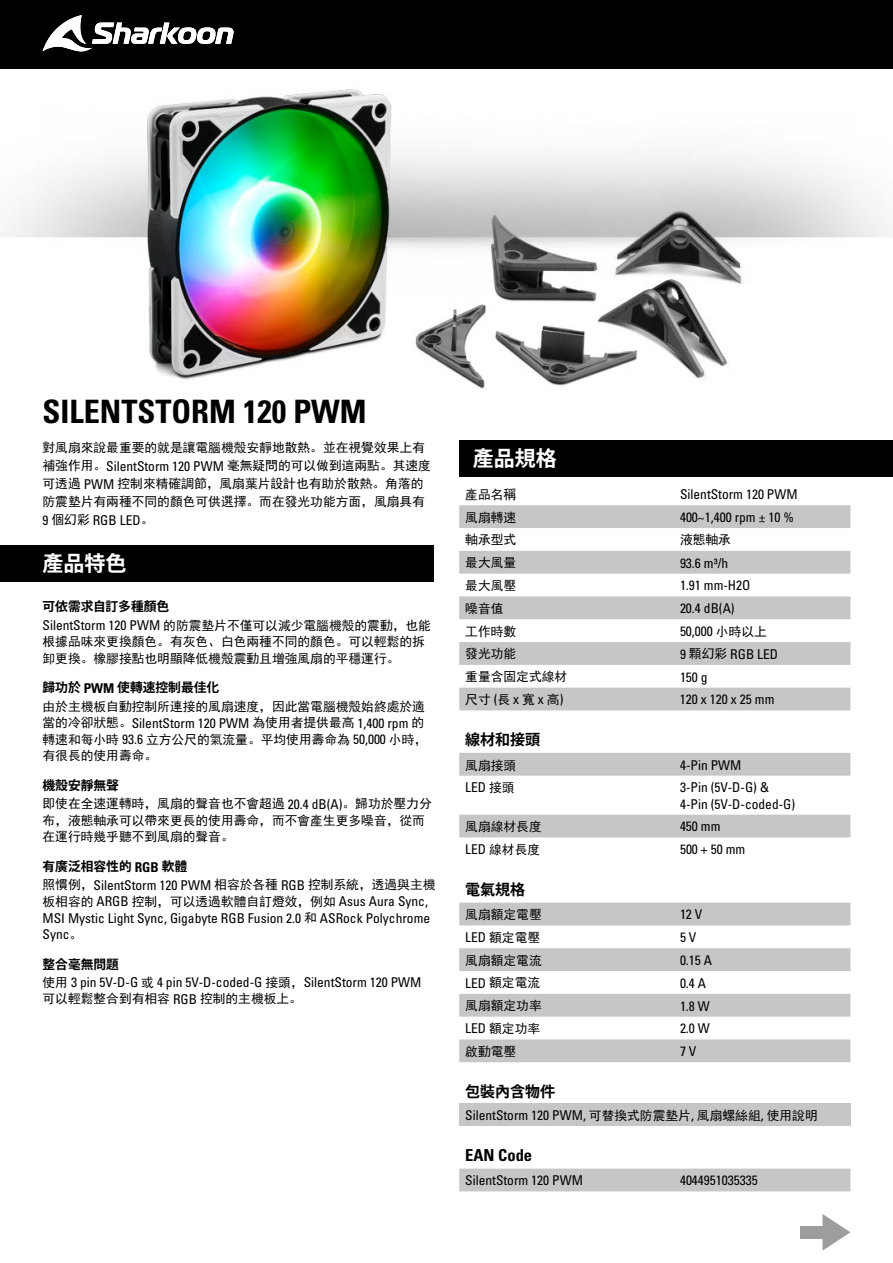
<style>
.page{position:relative;width:893px;height:1263px;background:#fff}
.page>*{position:absolute;margin:0;border:0;box-sizing:border-box;transform-origin:0 0}
.t1{font:32.25px "Univers LTCYR 67 Bold Cond";color:#000}
.t2{font:700 21px "Koz Go Pr 6 N";color:#fff}
.t3{font:16.5px "Univers LTCYR 67 Bold Cond";color:#000}
.t4{font:700 15px "Koz Go Pr 6 N";color:#000}
.t5{font:condensed 13.5px/16.5px "Univers LTCYR 57";color:#000}
.t6{font:12.75px/16.5px "Sim Hei";color:#000}
.t7{font:700 12.75px "Koz Go Pr 6 N";color:#000}
.s1{font-family:"Univers LTCYR 57";font-stretch:condensed;font-size:13.5px}
.s2{font-family:"Sim Hei";font-stretch:normal;font-size:12.75px}
.s3{font-family:"Univers LTCYR 67 Bold Cond";font-weight:400;font-size:13.5px}
</style>
<div class="page">
<div style="left:0;top:0;width:893px;height:69px;background:#000"></div>
<svg style="left:459px;top:505px;width:391px;height:205px;fill:#c6c6c6"></svg>
<img style="left:1px;top:89px;width:892px;height:300px">
<div style="left:0;top:545px;width:434px;height:37px;background:#000"></div>
<div style="left:459px;top:1103px;width:391px;height:23px;background:#c6c6c6"></div>
<div style="left:459px;top:440px;width:434px;height:37px;background:#000"></div>
<svg style="left:43px;top:15px;width:191px;height:37px"></svg>
<svg style="left:459px;top:837px;width:391px;height:1px"></svg>
<svg style="left:459px;top:753px;width:391px;height:84px"></svg>
<svg style="left:459px;top:902px;width:391px;height:1px"></svg>
<svg style="left:459px;top:903px;width:391px;height:159px;fill:#c6c6c6"></svg>
<div style="left:459px;top:1168px;width:391px;height:23px;background:#c6c6c6"></div>
<svg style="left:822px;top:1214px;width:28px;height:37px"></svg>
<div style="left:800px;top:1226px;width:25px;height:12px;background:#9d9d9c"></div>
<h1 class="t1" style="left:43px;top:391px;width:326px">SILENTSTORM 120 PWM</h1>
<p class="t6" style="left:43px;top:439px;width:390px;line-height:18px">對風扇來說最重要的就是讓電腦機殼安靜地散熱。並在視覺效果上有補強作用。<span class="s1">SilentStorm 120 PWM</span> 毫無疑問的可以做到這兩點。其速度可透過 <span class="s1">PWM</span> 控制來精確調節，風扇葉片設計也有助於散熱。角落的防震墊片有兩種不同的顏色可供選擇。而在發光功能方面，風扇具有</p>
<p class="t5" style="left:43px;top:511px;width:112px">9 <span class="s2">個幻彩</span> RGB LED<span class="s2">。</span></p>
<h2 class="t2" style="left:43px;top:551px;width:85px">產品特色</h2>
<p class="t7" style="left:43px;top:600px;width:128px">可依需求自訂多種顏色</p>
<p class="t6" style="left:43px;top:617px;width:390px"><span class="s1">SilentStorm 120 PWM</span> 的防震墊片不僅可以減少電腦機殼的震動，也能根據品味來更換顏色。有灰色、白色兩種不同的顏色。可以輕鬆的拆卸更換。橡膠接點也明顯降低機殼震動且增強風扇的平穩運行。</p>
<p class="t7" style="left:43px;top:681px;width:178px">歸功於 <span class="s3">PWM</span> 使轉速控制最佳化</p>
<p class="t6" style="left:43px;top:698px;width:384px">由於主機板自動控制所連接的風扇速度，因此當電腦機殼始終處於適</p>
<p class="t5" style="left:43px;top:714px;width:383px"><span class="s2">當的冷卻狀態。</span>SilentStorm 120 PWM <span class="s2">為使用者提供最高</span> 1,400 rpm <span class="s2">的</span></p>
<p class="t6" style="left:43px;top:731px;width:386px">轉速和每小時 <span class="s1">93.6</span> 立方公尺的氣流量。平均使用壽命為 <span class="s1">50,000</span> 小時，有很長的使用壽命。</p>
<p class="t7" style="left:43px;top:778px;width:78px">機殼安靜無聲</p>
<p class="t6" style="left:43px;top:796px;width:391px">即使在全速運轉時，風扇的聲音也不會超過 <span class="s1">20.4 dB(A)</span>。歸功於壓力分布，液態軸承可以帶來更長的使用壽命，而不會產生更多噪音，從而在運行時幾乎聽不到風扇的聲音。</p>
<p class="t7" style="left:43px;top:859px;width:146px">有廣泛相容性的 <span class="s3">RGB</span> 軟體</p>
<p class="t5" style="left:43px;top:876px;width:394px"><span class="s2">照慣例，</span>SilentStorm 120 PWM <span class="s2">相容於各種</span> RGB <span class="s2">控制系統，透過與主機</span></p>
<p class="t6" style="left:43px;top:893px;width:387px">板相容的 <span class="s1">ARGB</span> 控制，可以透過軟體自訂燈效，例如 <span class="s1">Asus Aura Sync,</span></p>
<p class="t5" style="left:43px;top:909px;width:389px">MSI Mystic Light Sync, Gigabyte RGB Fusion 2.0 <span class="s2">和</span> ASRock Polychrome<br>Sync<span class="s2">。</span></p>
<p class="t7" style="left:43px;top:957px;width:78px">整合毫無問題</p>
<p class="t5" style="left:43px;top:974px;width:380px"><span class="s2">使用</span> 3 pin 5V-D-G <span class="s2">或</span> 4 pin 5V-D-coded-G <span class="s2">接頭，</span>SilentStorm 120 PWM</p>
<p class="t6" style="left:43px;top:991px;width:261px">可以輕鬆整合到有相容 <span class="s1">RGB</span> 控制的主機板上。</p>
<h2 class="t2" style="left:473px;top:446px;width:85px">產品規格</h2>
<p class="t6" style="left:465px;top:486px;width:52px">產品名稱</p>
<p class="t5" style="left:680px;top:486px;width:119px">SilentStorm 120 PWM</p>
<p class="t6" style="left:465px;top:509px;width:52px">風扇轉速</p>
<p class="t5" style="left:680px;top:509px;width:115px">400~1,400 rpm ± 10 %</p>
<p class="t6" style="left:465px;top:532px;width:52px">軸承型式</p>
<p class="t6" style="left:680px;top:532px;width:52px">液態軸承</p>
<p class="t6" style="left:465px;top:554px;width:52px">最大風量</p>
<p class="t5" style="left:680px;top:554px;width:50px">93.6 m³/h</p>
<p class="t6" style="left:465px;top:577px;width:52px">最大風壓</p>
<p class="t5" style="left:680px;top:577px;width:72px">1.91 mm-H2O</p>
<p class="t6" style="left:465px;top:600px;width:40px">噪音值</p>
<p class="t5" style="left:680px;top:600px;width:56px">20.4 dB(A)</p>
<p class="t6" style="left:465px;top:623px;width:52px">工作時數</p>
<p class="t5" style="left:680px;top:623px;width:88px">50,000 <span class="s2">小時以上</span></p>
<p class="t6" style="left:465px;top:646px;width:52px">發光功能</p>
<p class="t5" style="left:680px;top:645px;width:100px">9 <span class="s2">顆幻彩</span> RGB LED</p>
<p class="t6" style="left:465px;top:668px;width:103px">重量含固定式線材</p>
<p class="t5" style="left:680px;top:668px;width:29px">150 g</p>
<p class="t6" style="left:465px;top:691px;width:100px">尺寸 <span class="s1">(</span>長 <span class="s1">x</span> 寬 <span class="s1">x</span> 高<span class="s1">)</span></p>
<p class="t5" style="left:680px;top:691px;width:96px">120 x 120 x 25 mm</p>
<p class="t4" style="left:465px;top:731px;width:76px">線材和接頭</p>
<p class="t6" style="left:465px;top:757px;width:52px">風扇接頭</p>
<p class="t5" style="left:680px;top:756px;width:63px">4-Pin PWM</p>
<p class="t5" style="left:465px;top:779px;width:51px">LED <span class="s2">接頭</span></p>
<p class="t5" style="left:680px;top:779px;width:117px">3-Pin (5V-D-G) &amp;<br>4-Pin (5V-D-coded-G)</p>
<p class="t6" style="left:465px;top:818px;width:78px">風扇線材長度</p>
<p class="t5" style="left:680px;top:818px;width:42px">450 mm</p>
<p class="t6" style="left:465px;top:841px;width:76px"><span class="s1">LED</span> 線材長度</p>
<p class="t5" style="left:680px;top:841px;width:67px">500 + 50 mm</p>
<p class="t4" style="left:465px;top:881px;width:61px">電氣規格</p>
<p class="t6" style="left:465px;top:906px;width:78px">風扇額定電壓</p>
<p class="t5" style="left:680px;top:906px;width:24px">12 V</p>
<p class="t6" style="left:465px;top:929px;width:76px"><span class="s1">LED</span> 額定電壓</p>
<p class="t5" style="left:680px;top:929px;width:18px">5 V</p>
<p class="t6" style="left:465px;top:952px;width:78px">風扇額定電流</p>
<p class="t5" style="left:680px;top:952px;width:34px">0.15 A</p>
<p class="t6" style="left:465px;top:975px;width:76px"><span class="s1">LED</span> 額定電流</p>
<p class="t5" style="left:680px;top:974px;width:28px">0.4 A</p>
<p class="t6" style="left:465px;top:997px;width:78px">風扇額定功率</p>
<p class="t5" style="left:680px;top:997px;width:31px">1.8 W</p>
<p class="t6" style="left:465px;top:1020px;width:76px"><span class="s1">LED</span> 額定功率</p>
<p class="t5" style="left:680px;top:1020px;width:31px">2.0 W</p>
<p class="t6" style="left:465px;top:1043px;width:52px">啟動電壓</p>
<p class="t5" style="left:680px;top:1043px;width:18px">7 V</p>
<p class="t4" style="left:465px;top:1083px;width:91px">包裝內含物件</p>
<p class="t5" style="left:465px;top:1107px;width:354px">SilentStorm 120 PWM, <span class="s2">可替換式防震墊片</span>, <span class="s2">風扇螺絲組</span>, <span class="s2">使用說明</span></p>
<p class="t3" style="left:465px;top:1145px;width:68px">EAN Code</p>
<p class="t5" style="left:465px;top:1172px;width:119px">SilentStorm 120 PWM</p>
<p class="t5" style="left:680px;top:1172px;width:79px">4044951035335</p>
</div>
